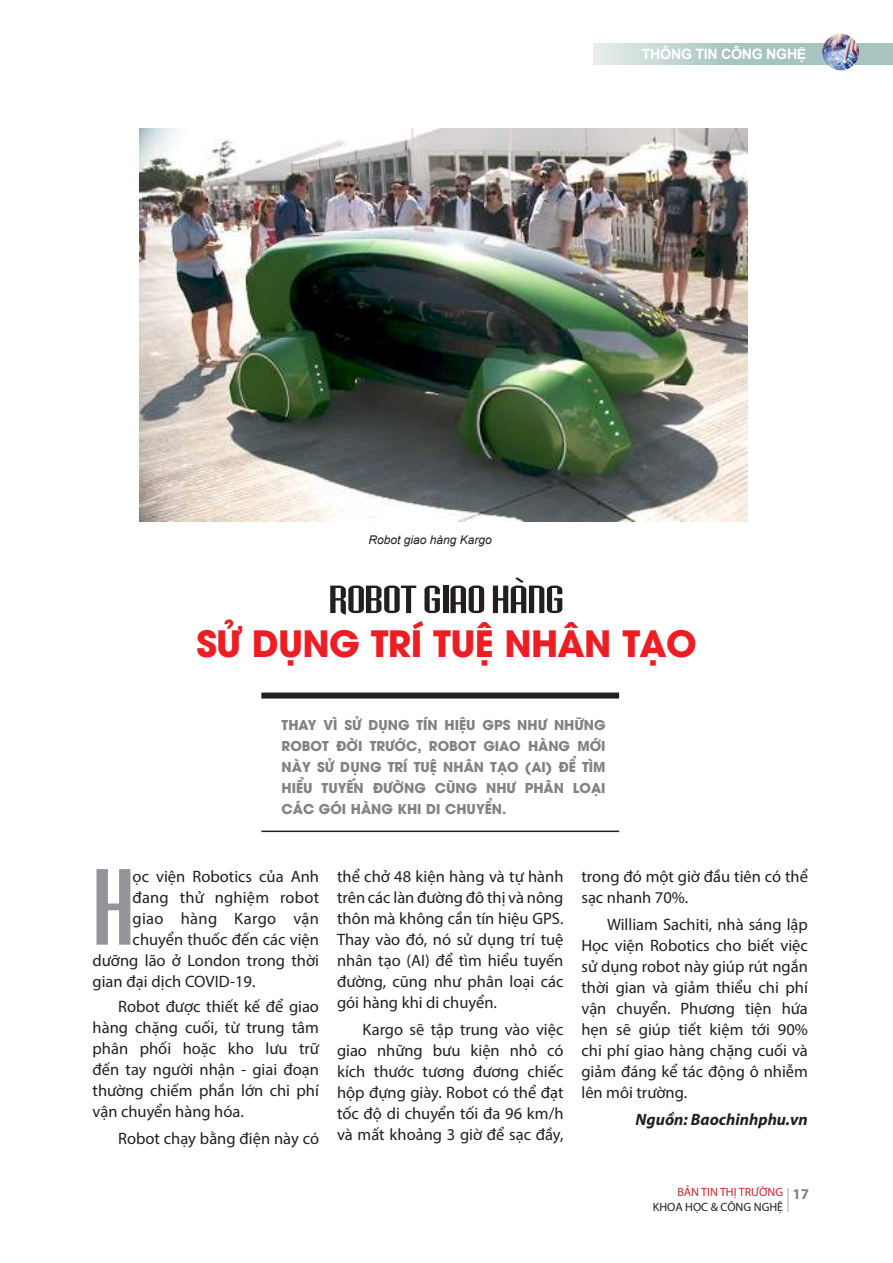
<style>
.page{position:relative;width:893px;height:1263px;background:#fff}
.page>*{position:absolute;margin:0;border:0;box-sizing:border-box;transform-origin:0 0}
.t1{font:99px "UVN Hai Ba Trung";color:#939598;scale:1.2 1}
.t2{font:700 36px "UTM Avo";letter-spacing:-.02em;color:#ee1d23}
.t3{font:36px "UVN Hai Ba Trung";letter-spacing:-.02em;color:#231f20;scale:1.5 1}
.t4{font:16.5px/21px "Myriad Pro";color:#231f20;text-align:justify}
.t5{font:italic 700 16.5px "Myriad Pro";color:#231f20}
.t6{font:16.5px "Myriad Pro";letter-spacing:.02em;color:#231f20}
.t7{font:700 15px "Myriad Pro";color:#808285}
.t8{font:700 14.25px "Arial";letter-spacing:-.02em;color:#fff}
.t9{font:700 13.5px/21px "UTM Avo";color:#808285;text-align:justify}
.t10{font:italic 12px "Arial";color:#231f20}
.t11{font:12px "Myriad Pro";color:#231f20}
.t12{font:12px "Myriad Pro";color:#d1232a}
</style>
<div class="page">
<svg style="left:788px;top:1188px;width:1px;height:23px"></svg>
<svg style="left:593px;top:43px;width:300px;height:21px;background:#b7cfcb"></svg>
<img style="left:822px;top:34px;width:37px;height:36px;border-radius:18px">
<img style="left:140px;top:129px;width:607px;height:392px">
<div style="left:261px;top:692px;width:358px;height:6px;background:#231f20"></div>
<hr style="left:261px;top:830px;width:358px;height:2px;background:#231f20">
<p class="t8" style="left:642px;top:44px;width:166px">THÔNG TIN CÔNG NGHỆ</p>
<p class="t10" style="left:368px;top:531px;width:125px">Robot giao hàng Kargo</p>
<h2 class="t3" style="left:329px;top:572px;width:159px">ROBOT GIAO HÀNG</h2>
<h2 class="t2" style="left:196px;top:613px;width:502px">SỬ DỤNG TRÍ TUỆ NHÂN TẠO</h2>
<p class="t9" style="left:282px;top:713px;width:326px">THAY VÌ SỬ DỤNG TÍN HIỆU GPS NHƯ NHỮNG ROBOT ĐỜI TRƯỚC, ROBOT GIAO HÀNG MỚI NÀY SỬ DỤNG TRÍ TUỆ NHÂN TẠO (AI) ĐỂ TÌM HIỂU TUYẾN ĐƯỜNG CŨNG NHƯ PHÂN LOẠI CÁC GÓI HÀNG KHI DI CHUYỂN.</p>
<h1 class="t1" style="left:93px;top:832px;width:36px">H</h1>
<p class="t4" style="left:133px;top:865px;width:188px">ọc viện Robotics của Anh</p>
<p class="t4" style="left:133px;top:886px;width:188px">đang thử nghiệm robot</p>
<p class="t6" style="left:133px;top:908px;width:188px">giao hàng Kargo vận</p>
<p class="t4" style="left:133px;top:928px;width:188px">chuyển thuốc đến các viện</p>
<p class="t4" style="left:93px;top:949px;width:228px">dưỡng lão ở London trong thời</p>
<p class="t4" style="left:93px;top:970px;width:164px">gian đại dịch COVID-19.</p>
<p class="t4" style="left:93px;top:996px;width:228px;text-indent:26px">Robot được thiết kế để giao hàng chặng cuối, từ trung tâm phân phối hoặc kho lưu trữ đến tay người nhận - giai đoạn thường chiếm phần lớn chi phí vận chuyển hàng hóa.</p>
<p class="t4" style="left:118px;top:1128px;width:202px">Robot chạy bằng điện này có</p>
<p class="t4" style="left:337px;top:865px;width:228px">thể chở 48 kiện hàng và tự hành trên các làn đường đô thị và nông thôn mà không cần tín hiệu GPS.<br>Thay vào đó, nó sử dụng trí tuệ nhân tạo (AI) để tìm hiểu tuyến đường, cũng như phân loại các gói hàng khi di chuyển.</p>
<p class="t4" style="left:337px;top:1019px;width:228px;text-indent:26px">Kargo sẽ tập trung vào việc giao những bưu kiện nhỏ có kích thước tương đương chiếc hộp đựng giày. Robot có thể đạt tốc độ di chuyển tối đa 96 km/h và mất khoảng 3 giờ để sạc đầy,</p>
<p class="t4" style="left:581px;top:865px;width:228px">trong đó một giờ đầu tiên có thể sạc nhanh 70%.</p>
<p class="t4" style="left:581px;top:914px;width:228px;text-indent:26px">William Sachiti, nhà sáng lập Học viện Robotics cho biết việc sử dụng robot này giúp rút ngắn thời gian và giảm thiểu chi phí vận chuyển. Phương tiện hứa hẹn sẽ giúp tiết kiệm tới 90% chi phí giao hàng chặng cuối và giảm đáng kể tác động ô nhiễm lên môi trường.</p>
<p class="t5" style="left:636px;top:1109px;width:174px">Nguồn: Baochinhphu.vn</p>
<p class="t12" style="left:677px;top:1185px;width:107px">BẢN TIN THỊ TRƯỜNG</p>
<p class="t11" style="left:653px;top:1199px;width:132px">KHOA HỌC &amp; CÔNG NGHỆ</p>
<p class="t7" style="left:792px;top:1184px;width:18px">17</p>
</div>
